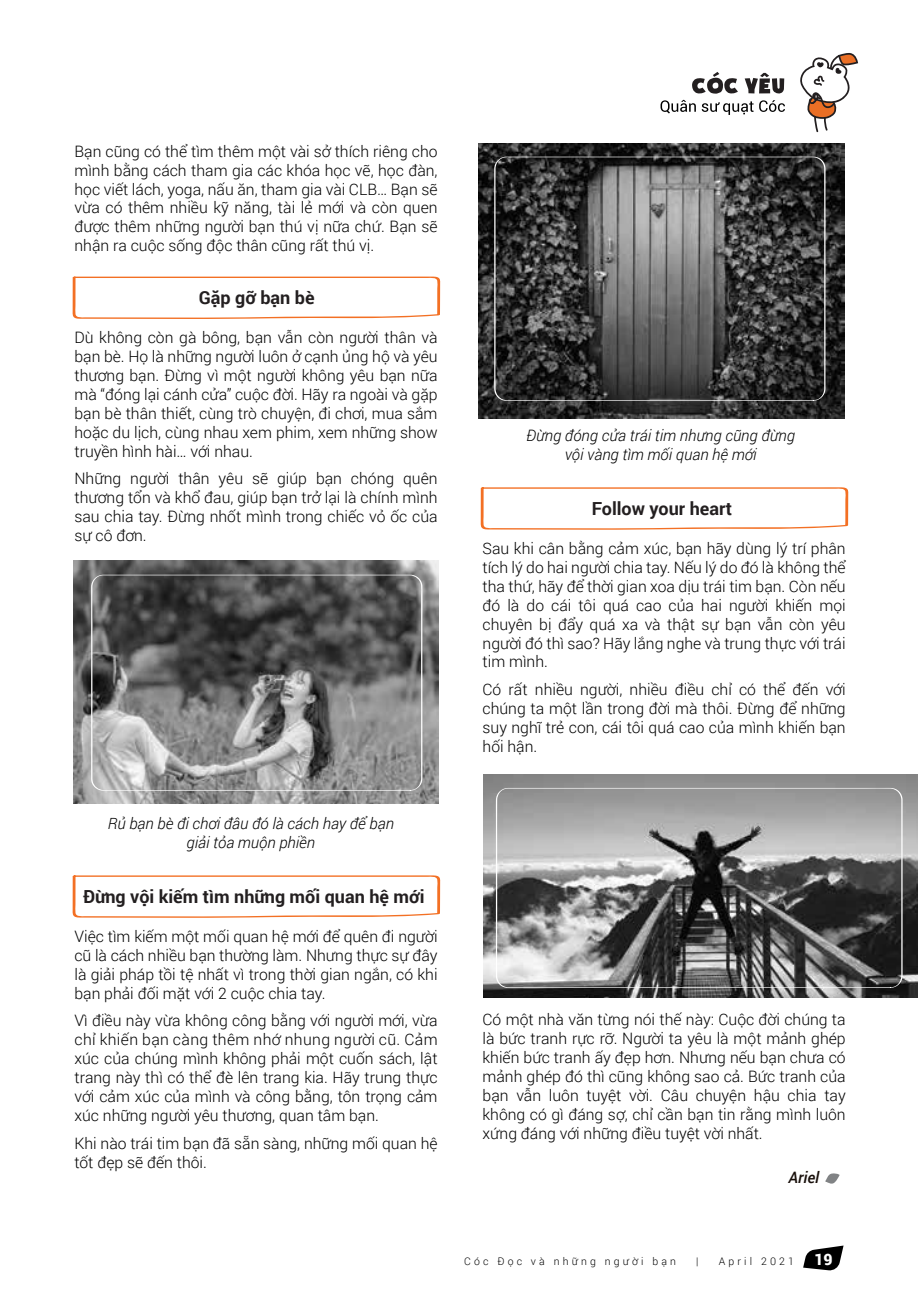
<style>
.page{position:relative;width:918px;height:1300px;background:#fff}
.page>*{position:absolute;margin:0;border:0;box-sizing:border-box;transform-origin:0 0}
.t1{font:700 18.03px "Roboto";color:#231f20}
.t2{font:300 15.75px/18.9px "Roboto";color:#000;text-align:justify}
.t3{font:italic 300 15.75px/18.9px "Roboto";color:#000;text-align:center}
.t4{font:italic 500 15.75px "Roboto";color:#19100b}
.t5{font:900 15.75px "Roboto";color:#fff}
.t6{font:300 10.5px "Roboto";letter-spacing:.3em;color:#000}
</style>
<div class="page">
<svg style="left:803px;top:1245px;width:40px;height:26px"></svg>
<svg style="left:825px;top:1173px;width:14px;height:11px"></svg>
<svg style="left:73px;top:277px;width:367px;height:42px"></svg>
<svg style="left:73px;top:875px;width:367px;height:43px"></svg>
<svg style="left:481px;top:487px;width:367px;height:43px"></svg>
<svg style="left:692px;top:72px;width:46px;height:22px"></svg>
<svg style="left:744px;top:73px;width:40px;height:21px"></svg>
<svg style="left:660px;top:100px;width:36px;height:14px"></svg>
<svg style="left:702px;top:101px;width:51px;height:14px"></svg>
<svg style="left:759px;top:100px;width:26px;height:12px"></svg>
<svg style="left:800px;top:53px;width:58px;height:79px"></svg>
<img style="left:73px;top:561px;width:365px;height:243px">
<img style="left:478px;top:143px;width:367px;height:275px">
<img style="left:483px;top:774px;width:435px;height:223px">
<svg style="left:91px;top:575px;width:332px;height:216px;background:#717171"></svg>
<svg style="left:494px;top:157px;width:331px;height:244px;background:#4d4d4d"></svg>
<svg style="left:496px;top:788px;width:406px;height:200px;background:#818181"></svg>
<p class="t2" style="left:74px;top:141px;width:365px">Bạn cũng có thể tìm thêm một vài sở thích riêng cho mình bằng cách tham gia các khóa học vẽ, học đàn, học viết lách, yoga, nấu ăn, tham gia vài CLB… Bạn sẽ vừa có thêm nhiều kỹ năng, tài lẻ mới và còn quen được thêm những người bạn thú vị nữa chứ. Bạn sẽ nhận ra cuộc sống độc thân cũng rất thú vị.</p>
<p class="t1" style="left:199px;top:285px;width:117px">Gặp gỡ bạn bè</p>
<p class="t2" style="left:74px;top:328px;width:365px">Dù không còn gà bông, bạn vẫn còn người thân và bạn bè. Họ là những người luôn ở cạnh ủng hộ và yêu thương bạn. Đừng vì một người không yêu bạn nữa mà “đóng lại cánh cửa” cuộc đời. Hãy ra ngoài và gặp bạn bè thân thiết, cùng trò chuyện, đi chơi, mua sắm hoặc du lịch, cùng nhau xem phim, xem những show truyền hình hài… với nhau.</p>
<p class="t2" style="left:74px;top:469px;width:365px">Những người thân yêu sẽ giúp bạn chóng quên thương tổn và khổ đau, giúp bạn trở lại là chính mình sau chia tay. Đừng nhốt mình trong chiếc vỏ ốc của sự cô đơn.</p>
<p class="t3" style="left:108px;top:813px;width:288px">Rủ bạn bè đi chơi đâu đó là cách hay để bạn giải tỏa muộn phiền</p>
<p class="t1" style="left:83px;top:884px;width:343px">Đừng vội kiếm tìm những mối quan hệ mới</p>
<p class="t2" style="left:74px;top:926px;width:365px">Việc tìm kiếm một mối quan hệ mới để quên đi người cũ là cách nhiều bạn thường làm. Nhưng thực sự đây là giải pháp tồi tệ nhất vì trong thời gian ngắn, có khi bạn phải đối mặt với 2 cuộc chia tay.</p>
<p class="t2" style="left:74px;top:1011px;width:365px">Vì điều này vừa không công bằng với người mới, vừa chỉ khiến bạn càng thêm nhớ nhung người cũ. Cảm xúc của chúng mình không phải một cuốn sách, lật trang này thì có thể đè lên trang kia. Hãy trung thực với cảm xúc của mình và công bằng, tôn trọng cảm xúc những người yêu thương, quan tâm bạn.</p>
<p class="t2" style="left:74px;top:1133px;width:365px">Khi nào trái tim bạn đã sẵn sàng, những mối quan hệ tốt đẹp sẽ đến thôi.</p>
<p class="t3" style="left:526px;top:425px;width:270px">Đừng đóng cửa trái tim nhưng cũng đừng vội vàng tìm mối quan hệ mới</p>
<p class="t1" style="left:592px;top:496px;width:142px">Follow your heart</p>
<p class="t2" style="left:482px;top:538px;width:365px">Sau khi cân bằng cảm xúc, bạn hãy dùng lý trí phân tích lý do hai người chia tay. Nếu lý do đó là không thể tha thứ, hãy để thời gian xoa dịu trái tim bạn. Còn nếu đó là do cái tôi quá cao của hai người khiến mọi chuyên bị đẩy quá xa và thật sự bạn vẫn còn yêu người đó thì sao? Hãy lắng nghe và trung thực với trái tim mình.</p>
<p class="t2" style="left:482px;top:679px;width:365px">Có rất nhiều người, nhiều điều chỉ có thể đến với chúng ta một lần trong đời mà thôi. Đừng để những suy nghĩ trẻ con, cái tôi quá cao của mình khiến bạn hối hận.</p>
<p class="t2" style="left:482px;top:1009px;width:365px">Có một nhà văn từng nói thế này: Cuộc đời chúng ta là bức tranh rực rỡ. Người ta yêu là một mảnh ghép khiến bức tranh ấy đẹp hơn. Nhưng nếu bạn chưa có mảnh ghép đó thì cũng không sao cả. Bức tranh của bạn vẫn luôn tuyệt vời. Câu chuyện hậu chia tay không có gì đáng sợ, chỉ cần bạn tin rằng mình luôn xứng đáng với những điều tuyệt vời nhất.</p>
<p class="t4" style="left:788px;top:1166px;width:32px">Ariel</p>
<p class="t6" style="left:464px;top:1253px;width:213px">Cóc Đọc và những người bạn</p>
<p class="t6" style="left:696px;top:1253px;width:4px">|</p>
<p class="t6" style="left:719px;top:1253px;width:77px">April 2021</p>
<p class="t5" style="left:814px;top:1247px;width:20px">19</p>
</div>
